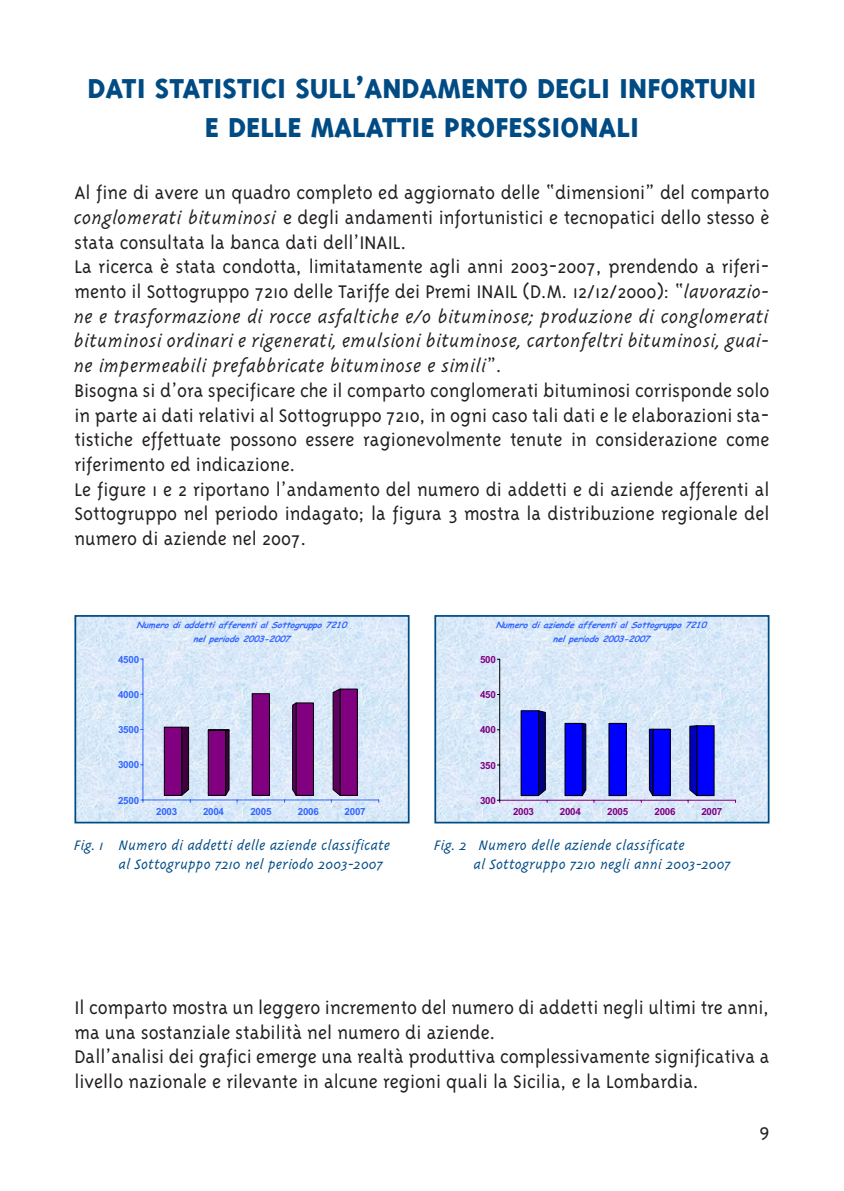
<style>
.page{position:relative;width:844px;height:1191px;background:#fff}
.page>*{position:absolute;margin:0;border:0;box-sizing:border-box;transform-origin:0 0}
.t1{font:31.5px/38.5px "Triplex Ext HAIAAQ";color:#004b84;text-align:center}
.t2{font:21px/24.7px "Triple HAIAAK";color:#231f20}
.t3{font:21px/24.7px "Triplex Itali HAIAAT";color:#231f20;text-align:justify}
.t4{font:15.75px/19.2px "Triplex Itali HAIAAT";color:#004b84}
.t5{font:9.8px "Arial Bold+T42+HAIAAL";letter-spacing:-.025em;color:#3365ff}
.t6{font:9.8px "Arial Bold+T42+HAIAAD";letter-spacing:-.025em;color:#800080}
.t7{font:italic 8.58px/13.8px "Comic Sans MS Bold+T42+HAIAAO";color:#3365ff;text-align:center}
.t8{font:italic 8.58px/13.8px "Comic Sans MS Bold+T42+HAIAAB";color:#3365ff;text-align:center}
.s1{font-family:"Triplex Itali HAIAAT"}
.s2{font-family:"Triple HAIAAK"}
</style>
<div class="page">
<svg style="left:77px;top:618px;width:329px;height:202px;background:#c7c5e2"></svg>
<div style="left:74px;top:615px;width:335px;height:208px;border:2px solid #004b84"></div>
<svg style="left:437px;top:618px;width:329px;height:202px;background:#bdcaf1"></svg>
<div style="left:434px;top:615px;width:335px;height:208px;border:2px solid #004b84"></div>
<h1 class="t1" style="left:87px;top:72px;width:670px">DATI STATISTICI SULL’ANDAMENTO DEGLI INFORTUNI<br>E DELLE MALATTIE PROFESSIONALI</h1>
<p class="t2" style="left:74px;top:182px;width:696px">Al fine di avere un quadro completo ed aggiornato delle “dimensioni” del comparto <span class="s1">conglomerati bituminosi</span> e degli andamenti infortunistici e tecnopatici dello stesso è stata consultata la banca dati dell’INAIL.<br>La ricerca è stata condotta, limitatamente agli anni 2003-2007, prendendo a riferi&shy;mento il Sottogruppo 7210 delle Tariffe dei Premi INAIL (D.M. 12/12/2000): “<span class="s1">lavorazio-</span></p>
<p class="t3" style="left:74px;top:306px;width:696px">ne e trasformazione di rocce asfaltiche e/o bituminose; produzione di conglomerati bituminosi ordinari e rigenerati, emulsioni bituminose, cartonfeltri bituminosi, guai&shy;ne impermeabili prefabbricate bituminose e simili<span class="s2">”.</span></p>
<p class="t2" style="left:74px;top:379px;width:696px">Bisogna si d’ora specificare che il comparto conglomerati bituminosi corrisponde solo in parte ai dati relativi al Sottogruppo 7210, in ogni caso tali dati e le elaborazioni sta&shy;tistiche effettuate possono essere ragionevolmente tenute in considerazione come riferimento ed indicazione.<br>Le figure 1 e 2 riportano l’andamento del numero di addetti e di aziende afferenti al Sottogruppo nel periodo indagato; la figura 3 mostra la distribuzione regionale del numero di aziende nel 2007.</p>
<p class="t7" style="left:137px;top:619px;width:214px">Numero di addetti afferenti al Sottog ruppo 7210 nel periodo 2003-2007</p>
<p class="t8" style="left:495px;top:619px;width:215px">Numero di aziende afferenti al Sottog ruppo 7210 nel periodo 2003-2007</p>
<p class="t5" style="left:118px;top:653px;width:23px">4500</p>
<p class="t6" style="left:480px;top:653px;width:17px">500</p>
<p class="t5" style="left:118px;top:688px;width:23px">4000</p>
<p class="t6" style="left:480px;top:688px;width:17px">450</p>
<p class="t5" style="left:118px;top:723px;width:23px">3500</p>
<p class="t6" style="left:480px;top:723px;width:17px">400</p>
<p class="t5" style="left:118px;top:758px;width:23px">3000</p>
<p class="t6" style="left:480px;top:759px;width:17px">350</p>
<p class="t5" style="left:118px;top:793px;width:23px">2500</p>
<p class="t6" style="left:480px;top:794px;width:17px">300</p>
<p class="t5" style="left:156px;top:804px;width:23px">2003</p>
<p class="t5" style="left:203px;top:804px;width:23px">2004</p>
<p class="t5" style="left:250px;top:804px;width:23px">2005</p>
<p class="t5" style="left:298px;top:804px;width:23px">2006</p>
<p class="t5" style="left:344px;top:804px;width:23px">2007</p>
<p class="t6" style="left:513px;top:805px;width:23px">2003</p>
<p class="t6" style="left:559px;top:805px;width:23px">2004</p>
<p class="t6" style="left:607px;top:805px;width:23px">2005</p>
<p class="t6" style="left:654px;top:805px;width:23px">2006</p>
<p class="t6" style="left:701px;top:805px;width:23px">2007</p>
<p class="t4" style="left:119px;top:836px;width:273px;text-indent:-45px">Fig. 1 Numero di addetti delle aziende classificate al Sottogruppo 7210 nel periodo 2003-2007</p>
<p class="t4" style="left:474px;top:836px;width:259px;text-indent:-40px">Fig. 2 Numero delle aziende classificate<br>al Sottogruppo 7210 negli anni 2003-2007</p>
<p class="t2" style="left:74px;top:996px;width:696px">Il comparto mostra un leggero incremento del numero di addetti negli ultimi tre anni, ma una sostanziale stabilità nel numero di aziende.<br>Dall’analisi dei grafici emerge una realtà produttiva complessivamente significativa a livello nazionale e rilevante in alcune regioni quali la Sicilia, e la Lombardia.</p>
<p class="t2" style="left:759px;top:1120px;width:11px">9</p>
</div>
